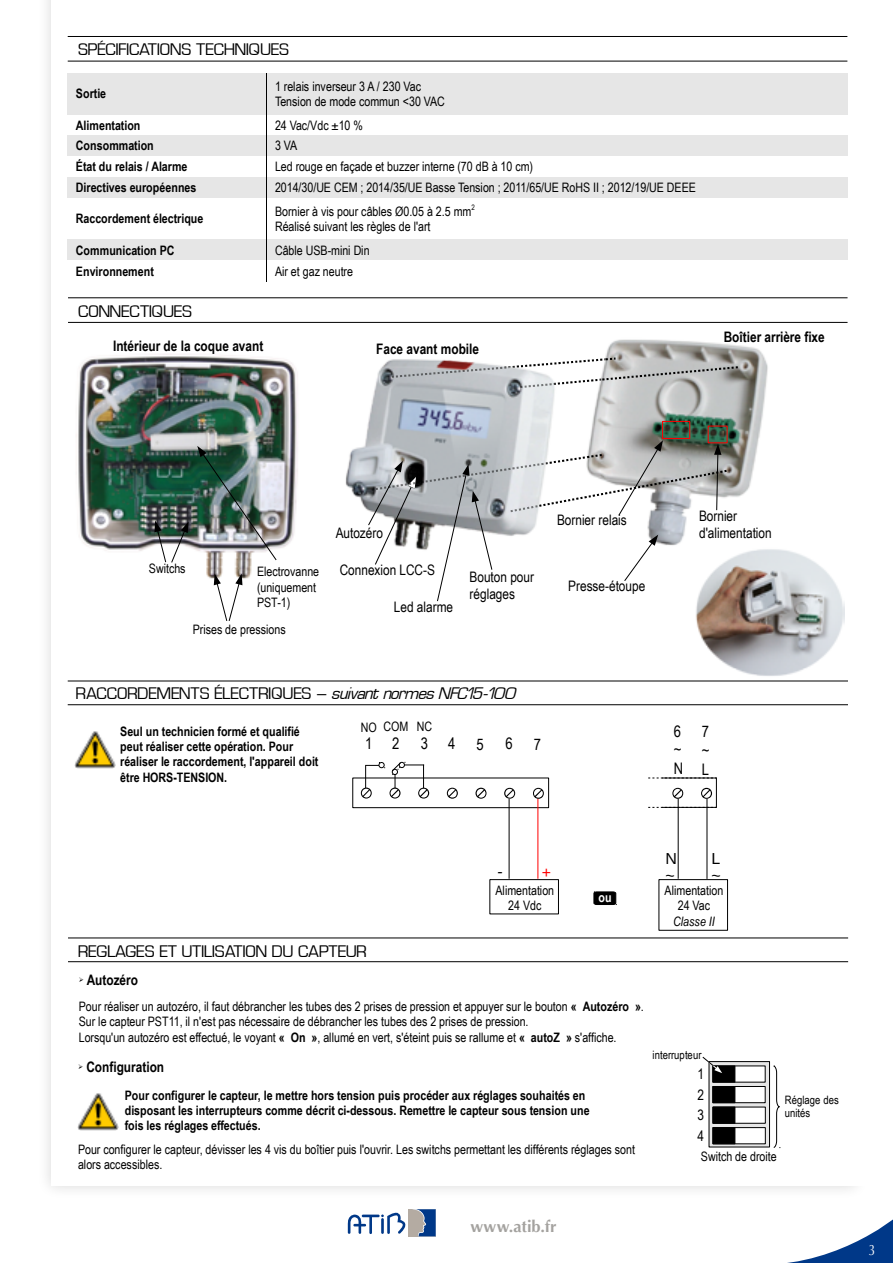
<style>
.page{position:relative;width:893px;height:1263px;background:#fff}
.page>*{position:absolute;margin:0;border:0;box-sizing:border-box;transform-origin:0 0}
.t1{font:24px "Optima";letter-spacing:-.015em;color:#000}
.t2{font:17.4px "Waukegan LDO";color:#000}
.t3{font:700 16.5px "Optima";letter-spacing:.005em;color:#a4a29f}
.t4{font:15.9px/18.6px "Arial Narrow";color:#000;text-align:justify}
.t5{font:15.9px/17.9px "Liberation Sans";color:#000}
.t6{font:15.9px "Liberation Sans";color:#f00}
.t7{font:15px "Optima";color:#fff;scale:.8 1}
.t8{font:14.4px/20.5px "Arial Narrow";color:#000}
.t9{font:700 14.4px "Arial Narrow";color:#000}
.t10{font:13.05px/15.3px "Arial Narrow";color:#000}
.t11{font:700 13.05px/15.3px "Arial Narrow";color:#000}
.t12{font:italic 13.05px "Arial Narrow";color:#000}
.t13{font:700 13.05px "Arial Narrow";color:#fff}
.t14{font:11.55px/13.4px "Arial Narrow";letter-spacing:.005em;color:#000}
.s1{font-style:italic}
.s2{font-weight:700}
</style>
<div class="page">
<svg style="left:787px;top:1219px;width:106px;height:44px"></svg>
<div style="left:36px;top:0;width:833px;height:1200px;background:#fbfbfb"></div>
<div style="left:64px;top:0;width:829px;height:1185px;background:#fff"></div>
<svg style="left:348px;top:1209px;width:88px;height:28px"></svg>
<div style="left:55px;top:21px;width:800px;height:1154px;background:#fff"></div>
<img style="left:78px;top:354px;width:220px;height:227px">
<img style="left:345px;top:339px;width:423px;height:171px">
<hr style="left:68px;top:61px;width:779px;height:1px;background:#000">
<hr style="left:68px;top:36px;width:779px;height:1px;background:#000">
<hr style="left:68px;top:322px;width:779px;height:1px;background:#000">
<hr style="left:68px;top:297px;width:779px;height:1px;background:#000">
<svg style="left:154px;top:521px;width:35px;height:42px"></svg>
<svg style="left:214px;top:574px;width:28px;height:47px"></svg>
<div style="left:68px;top:73px;width:199px;height:41px;background:#e6e6e6"></div>
<div style="left:267px;top:73px;width:580px;height:41px;background:#e6e6e6"></div>
<div style="left:68px;top:239px;width:199px;height:21px;background:#e6e6e6"></div>
<div style="left:267px;top:239px;width:580px;height:21px;background:#e6e6e6"></div>
<hr style="left:267px;top:73px;width:1px;height:41px;background:#000">
<svg style="left:68px;top:114px;width:780px;height:83px"></svg>
<hr style="left:267px;top:197px;width:1px;height:42px;background:#000">
<hr style="left:68px;top:704px;width:780px;height:1px;background:#000">
<hr style="left:68px;top:681px;width:780px;height:1px;background:#000">
<img style="left:74px;top:731px;width:41px;height:37px">
<img style="left:197px;top:446px;width:80px;height:115px">
<img style="left:695px;top:549px;width:150px;height:127px">
<svg style="left:392px;top:358px;width:347px;height:30px"></svg>
<svg style="left:352px;top:762px;width:197px;height:46px"></svg>
<hr style="left:537px;top:799px;width:1px;height:80px;background:#f00">
<hr style="left:509px;top:799px;width:1px;height:80px;background:#000">
<svg style="left:489px;top:879px;width:70px;height:36px"></svg>
<svg style="left:593px;top:891px;width:24px;height:14px"></svg>
<svg style="left:672px;top:788px;width:11px;height:11px"></svg>
<svg style="left:701px;top:788px;width:11px;height:11px"></svg>
<hr style="left:716px;top:777px;width:1px;height:31px;background:#000">
<svg style="left:648px;top:807px;width:68px;height:1px"></svg>
<svg style="left:648px;top:777px;width:68px;height:1px"></svg>
<hr style="left:678px;top:799px;width:1px;height:80px;background:#000">
<svg style="left:658px;top:879px;width:70px;height:52px"></svg>
<hr style="left:707px;top:799px;width:1px;height:80px;background:#000">
<svg style="left:367px;top:421px;width:361px;height:181px"></svg>
<hr style="left:68px;top:961px;width:780px;height:1px;background:#000">
<hr style="left:68px;top:937px;width:780px;height:1px;background:#000">
<img style="left:77px;top:1093px;width:41px;height:38px">
<svg style="left:702px;top:1056px;width:78px;height:92px"></svg>
<h2 class="t2" style="left:78px;top:40px;width:213px">SPÉCIFICATIONS TECHNIQUES</h2>
<h1 class="t1" style="left:68px;top:36px;width:127px">MANOSTAT</h1>
<p class="t11" style="left:76px;top:86px;width:32px">Sortie</p>
<p class="t10" style="left:275px;top:79px;width:171px">1 relais inverseur 3 A / 230 Vac<br>Tension de mode commun &lt;30 VAC</p>
<p class="t11" style="left:76px;top:117px;width:66px">Alimentation</p>
<p class="t10" style="left:275px;top:117px;width:90px">24 Vac/Vdc ±10 %</p>
<p class="t11" style="left:76px;top:138px;width:79px">Consommation</p>
<p class="t10" style="left:275px;top:138px;width:24px">3 VA</p>
<p class="t11" style="left:76px;top:159px;width:113px">État du relais / Alarme</p>
<p class="t10" style="left:275px;top:159px;width:260px">Led rouge en façade et buzzer interne (70 dB à 10 cm)</p>
<p class="t11" style="left:76px;top:180px;width:122px">Directives européennes</p>
<p class="t10" style="left:275px;top:180px;width:422px">2014/30/UE CEM ; 2014/35/UE Basse Tension ; 2011/65/UE RoHS II ; 2012/19/UE DEEE</p>
<p class="t11" style="left:76px;top:211px;width:129px">Raccordement électrique</p>
<p class="t10" style="left:275px;top:203px;width:201px">Bornier à vis pour câbles Ø0.05 à 2.5 mm<sup>2<br></sup>Réalisé suivant les règles de l'art</p>
<p class="t11" style="left:76px;top:242px;width:100px">Communication PC</p>
<p class="t10" style="left:275px;top:242px;width:96px">Câble USB-mini Din</p>
<p class="t11" style="left:76px;top:263px;width:80px">Environnement</p>
<p class="t10" style="left:275px;top:263px;width:80px">Air et gaz neutre</p>
<h2 class="t2" style="left:78px;top:302px;width:116px">CONNECTIQUES</h2>
<p class="t9" style="left:113px;top:337px;width:152px">Intérieur de la coque avant</p>
<p class="t9" style="left:376px;top:341px;width:105px">Face avant mobile</p>
<p class="t9" style="left:724px;top:329px;width:103px">Boîtier arrière fixe</p>
<p class="t10" style="left:149px;top:561px;width:38px">Switchs</p>
<p class="t10" style="left:257px;top:564px;width:64px">Electrovanne (uniquement<br>PST-1)</p>
<p class="t10" style="left:193px;top:621px;width:95px">Prises de pressions</p>
<p class="t8" style="left:336px;top:523px;width:49px">Autozéro</p>
<p class="t8" style="left:340px;top:560px;width:97px">Connexion LCC-S</p>
<p class="t8" style="left:394px;top:596px;width:61px">Led alarme</p>
<p class="t8" style="left:470px;top:569px;width:66px;line-height:17px">Bouton pour réglages</p>
<p class="t8" style="left:557px;top:509px;width:71px">Bornier relais</p>
<p class="t8" style="left:699px;top:507px;width:74px;line-height:17px">Bornier d'alimentation</p>
<p class="t8" style="left:568px;top:576px;width:79px">Presse-étoupe</p>
<h2 class="t2" style="left:76px;top:684px;width:442px">RACCORDEMENTS ÉLECTRIQUES – <span class="s1">suivant normes NFC15-100</span></h2>
<p class="t11" style="left:120px;top:723px;width:200px">Seul un technicien formé et qualifié peut réaliser cette opération. Pour réaliser le raccordement, l'appareil doit être HORS-TENSION.</p>
<p class="t10" style="left:383px;top:719px;width:26px">COM</p>
<p class="t4" style="left:392px;top:734px;width:9px">2</p>
<p class="t10" style="left:417px;top:719px;width:17px">NC</p>
<p class="t4" style="left:421px;top:734px;width:9px">3</p>
<p class="t4" style="left:448px;top:734px;width:9px">4</p>
<p class="t4" style="left:476px;top:735px;width:9px">5</p>
<p class="t10" style="left:361px;top:719px;width:17px">NO</p>
<p class="t4" style="left:365px;top:735px;width:9px">1</p>
<p class="t4" style="left:505px;top:734px;width:9px">6</p>
<p class="t4" style="left:534px;top:735px;width:9px">7</p>
<p class="t4" style="left:674px;top:722px;width:11px;text-align:left">6 ~<br>N</p>
<p class="t4" style="left:702px;top:723px;width:9px">7 ~ L</p>
<h2 class="t2" style="left:78px;top:942px;width:290px">REGLAGES ET UTILISATION DU CAPTEUR</h2>
<p class="t9" style="left:79px;top:972px;width:61px">➢ Autozéro</p>
<p class="t5" style="left:497px;top:862px;width:7px">-</p>
<p class="t6" style="left:542px;top:863px;width:11px">+</p>
<p class="t10" style="left:495px;top:883px;width:60px;text-align:center">Alimentation<br>24 Vdc</p>
<p class="t13" style="left:599px;top:890px;width:15px">ou</p>
<p class="t10" style="left:79px;top:999px;width:567px">Pour réaliser un autozéro, il faut débrancher les tubes des 2 prises de pression et appuyer sur le bouton <span class="s2">« Autozéro »</span>.<br>Sur le capteur PST11, il n'est pas nécessaire de débrancher les tubes des 2 prises de pression.<br>Lorsqu'un autozéro est effectué, le voyant <span class="s2">« On »</span>, allumé en vert, s'éteint puis se rallume et <span class="s2">« autoZ »</span> s'affiche.</p>
<p class="t9" style="left:78px;top:1059px;width:88px">➢ Configuration</p>
<p class="t11" style="left:125px;top:1087px;width:466px">Pour configurer le capteur, le mettre hors tension puis procéder aux réglages souhaités en disposant les interrupteurs comme décrit ci-dessous. Remettre le capteur sous tension une fois les réglages effectués.</p>
<p class="t10" style="left:78px;top:1142px;width:558px">Pour configurer le capteur, dévisser les 4 vis du boîtier puis l'ouvrir. Les switchs permettant les différents réglages sont alors accessibles.</p>
<p class="t5" style="left:666px;top:849px;width:13px">N ~</p>
<p class="t5" style="left:711px;top:849px;width:11px">L ~</p>
<p class="t10" style="left:665px;top:883px;width:60px;text-align:center">Alimentation<br>24 Vac</p>
<p class="t12" style="left:673px;top:916px;width:43px">Classe II</p>
<p class="t14" style="left:653px;top:1049px;width:50px">interrupteur</p>
<p class="t8" style="left:698px;top:1064px;width:8px;text-align:justify">1<br>2<br>3<br>4</p>
<p class="t10" style="left:701px;top:1149px;width:77px">Switch de droite</p>
<p class="t14" style="left:785px;top:1093px;width:56px">Réglage des unités</p>
<p class="t3" style="left:470px;top:1217px;width:88px">www.atib.fr</p>
<p class="t7" style="left:869px;top:1241px;width:10px">3</p>
</div>
